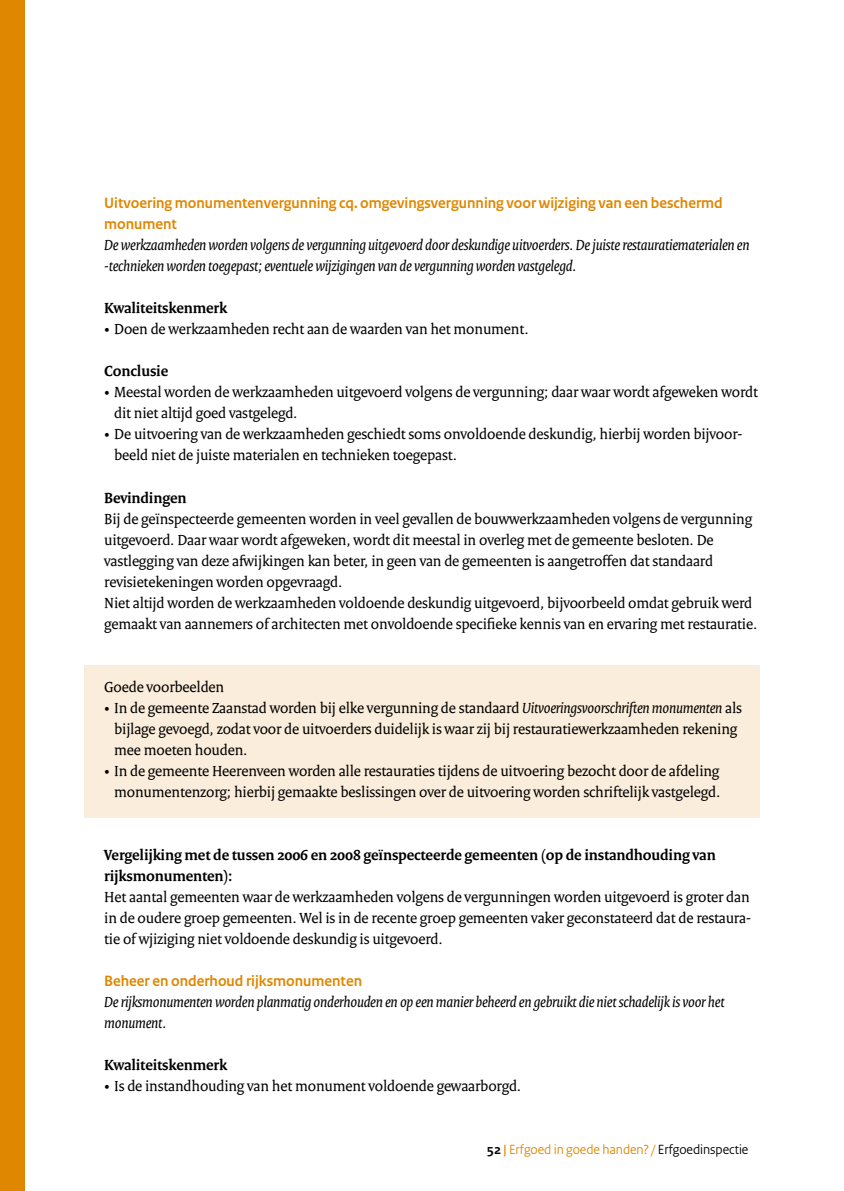
<style>
.page{position:relative;width:844px;height:1191px;background:#fff}
.page>*{position:absolute;margin:0;border:0;box-sizing:border-box;transform-origin:0 0}
.t1{font:15.75px/21px "Rijksoverheid Serif";letter-spacing:-.01em;color:#000}
.t2{font:italic 15.75px/21px "Rijksoverheid Serif";letter-spacing:-.01em;color:#000}
.t3{font:700 15.75px "Rijksoverheid Serif";letter-spacing:-.01em;color:#000}
.t4{font:14px "Rijksoverheid Sans";color:#e08700}
.s1{font-family:"Rijksoverheid Sans";font-weight:700;font-style:normal;color:#e08700}
.s2{font-weight:700}
.s3{font-style:italic}
.s4{font-weight:700;color:#000}
.s5{color:#000}
</style>
<div class="page">
<div style="left:84px;top:664px;width:675px;height:153px;background:#fbeddb"></div>
<div style="left:0;top:0;width:25px;height:1191px;background:#e08700"></div>
<p class="t2" style="left:104px;top:193px;width:646px"><span class="s1">Uitvoering monumentenvergunning cq. omgevingsvergunning voor wijziging van een beschermd monument<br></span>Dewerkzaamhedenworden volgens devergunning uitgevoerd door deskundige uitvoerders.Dejuisterestauratiematerialen en -techniekenworden toegepast;eventuelewijzigingen van devergunningworden vastgelegd.</p>
<p class="t3" style="left:104px;top:299px;width:124px">Kwaliteitskenmerk</p>
<p class="t1" style="left:104px;top:319px;width:426px">• Doen de werkzaamheden recht aan de waarden van het monument.</p>
<p class="t3" style="left:104px;top:362px;width:65px">Conclusie</p>
<p class="t1" style="left:114px;top:382px;width:645px;text-indent:-10px">• Meestal worden de werkzaamheden uitgevoerd volgens de vergunning; daar waar wordt afgeweken wordt dit niet altijd goed vastgelegd.</p>
<p class="t1" style="left:114px;top:424px;width:629px;text-indent:-10px">• De uitvoering van de werkzaamheden geschiedt soms onvoldoende deskundig, hierbij worden bijvoor&shy;beeld niet de juiste materialen en technieken toegepast.</p>
<p class="t1" style="left:104px;top:487px;width:654px"><span class="s2">Bevindingen<br></span>Bij de geïnspecteerde gemeenten worden in veel gevallen de bouwwerkzaamheden volgens de vergunning uitgevoerd. Daar waar wordt afgeweken, wordt dit meestal in overleg met de gemeente besloten. De vastlegging van deze afwijkingen kan beter, in geen van de gemeenten is aangetroffen dat standaard revisietekeningen worden opgevraagd.<br>Niet altijd worden de werkzaamheden voldoende deskundig uitgevoerd, bijvoorbeeld omdat gebruik werd gemaakt van aannemers of architecten met onvoldoende specifieke kennis van en ervaring met restauratie.</p>
<p class="t1" style="left:104px;top:676px;width:121px">Goede voorbeelden</p>
<p class="t1" style="left:114px;top:697px;width:629px;text-indent:-10px">• In de gemeente Zaanstad worden bij elke vergunning de standaard <span class="s3">Uitvoeringsvoorschriftenmonumenten</span> als bijlage gevoegd, zodat voor de uitvoerders duidelijk is waar zij bij restauratiewerkzaamheden rekening mee moeten houden.</p>
<p class="t1" style="left:104px;top:760px;width:617px;text-align:right">• In de gemeente Heerenveen worden alle restauraties tijdens de uitvoering bezocht door de afdeling monumentenzorg; hierbij gemaakte beslissingen over de uitvoering worden schriftelijk vastgelegd.</p>
<p class="t1" style="left:104px;top:844px;width:648px"><span class="s2">Vergelijking met de tussen 2006 en 2008 geïnspecteerde gemeenten (op de instandhouding van rijksmonumenten):<br></span>Het aantal gemeenten waar de werkzaamheden volgens de vergunningen worden uitgevoerd is groter dan in de oudere groep gemeenten. Wel is in de recente groep gemeenten vaker geconstateerd dat de restaura&shy;tie of wjiziging niet voldoende deskundig is uitgevoerd.</p>
<p class="t2" style="left:104px;top:970px;width:621px"><span class="s1">Beheer en onderhoud rijksmonumenten<br></span>Derijksmonumentenworden planmatig onderhouden en op eenmanier beheerd en gebruikt die nietschadelijkisvoor het monument.</p>
<p class="t3" style="left:104px;top:1055px;width:124px">Kwaliteitskenmerk</p>
<p class="t1" style="left:104px;top:1075px;width:418px">• Is de instandhouding van het monument voldoende gewaarborgd.</p>
<p class="t4" style="left:487px;top:1141px;width:263px"><span class="s4">52</span> <span class="s2">|</span> Erfgoed in goede handen? / <span class="s5">Erfgoedinspectie</span></p>
</div>
